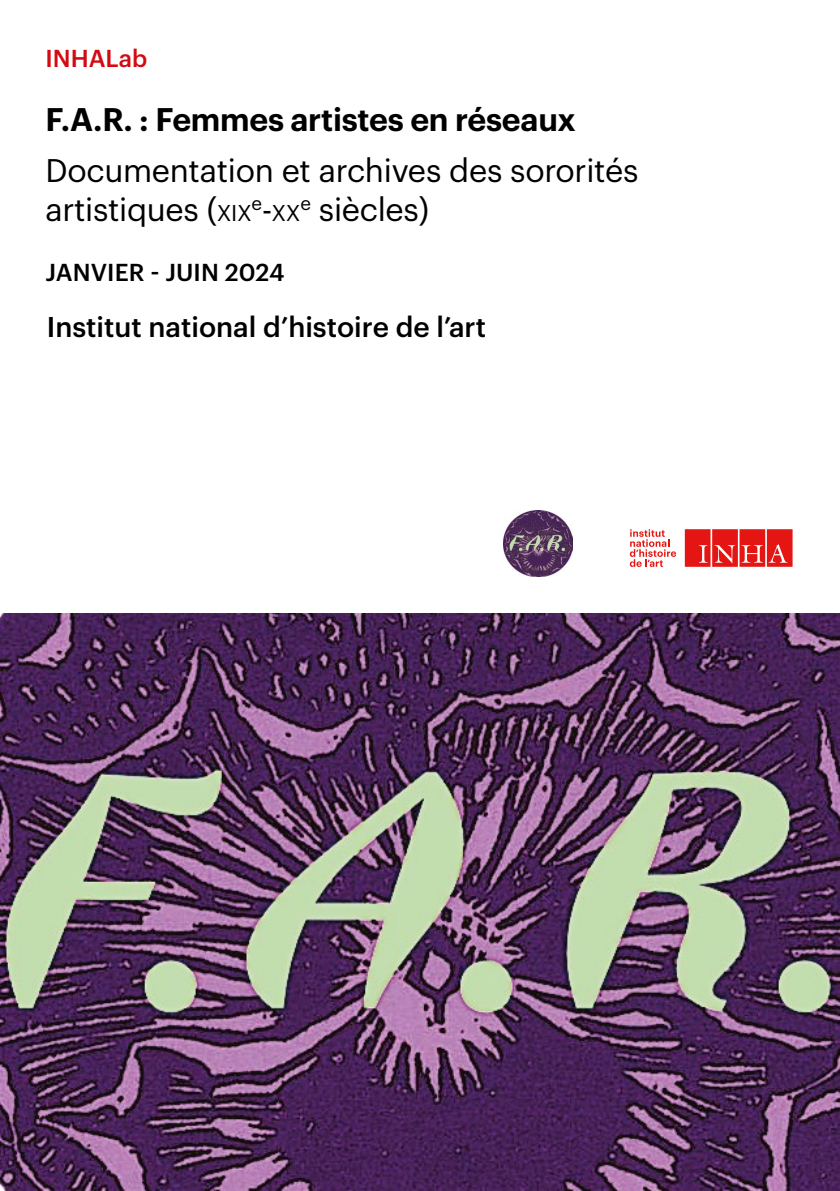
<style>
.page{position:relative;width:840px;height:1191px;background:#fff}
.page>*{position:absolute;margin:0;border:0;box-sizing:border-box;transform-origin:0 0}
.t1{font:32px/38.4px "Graphik";letter-spacing:-.01em;color:#000}
.t2{font:600 32px "Graphik";letter-spacing:-.01em;color:#000}
.t3{font:500 28px "Graphik";color:#000}
.t4{font:500 24px "Graphik";letter-spacing:.005em;color:#000}
.t5{font:500 24px "Graphik";color:#d20a11}
.t6{font:22.4px "Graphik";color:#000}
.s1{font-size:22.4px}
.s2{font-size:32px}
</style>
<div class="page">
<svg style="left:629px;top:529px;width:46px;height:38px"></svg>
<svg style="left:684px;top:529px;width:108px;height:38px;background:#e73736"></svg>
<img style="left:503px;top:510px;width:69px;height:66px">
<img style="left:0;top:613px;width:839px;height:577px">
<p class="t5" style="left:45px;top:40px;width:103px">INHALab</p>
<p class="t2" style="left:45px;top:95px;width:532px">F.A.R. : Femmes artistes en réseaux</p>
<p class="t1" style="left:45px;top:149px;width:594px">Documentation et archives des sororités artistiques (<span class="s1">XIX</span></p>
<p class="t6" style="left:251px;top:196px;width:51px"><sup>e</sup><span class="s2">-</span>XX</p>
<p class="t1" style="left:300px;top:187px;width:130px"><sup>e</sup> siècles)</p>
<p class="t4" style="left:45px;top:254px;width:240px">JANVIER - JUIN 2024</p>
<p class="t3" style="left:47px;top:306px;width:440px">Institut national d’histoire de l’art</p>
</div>
